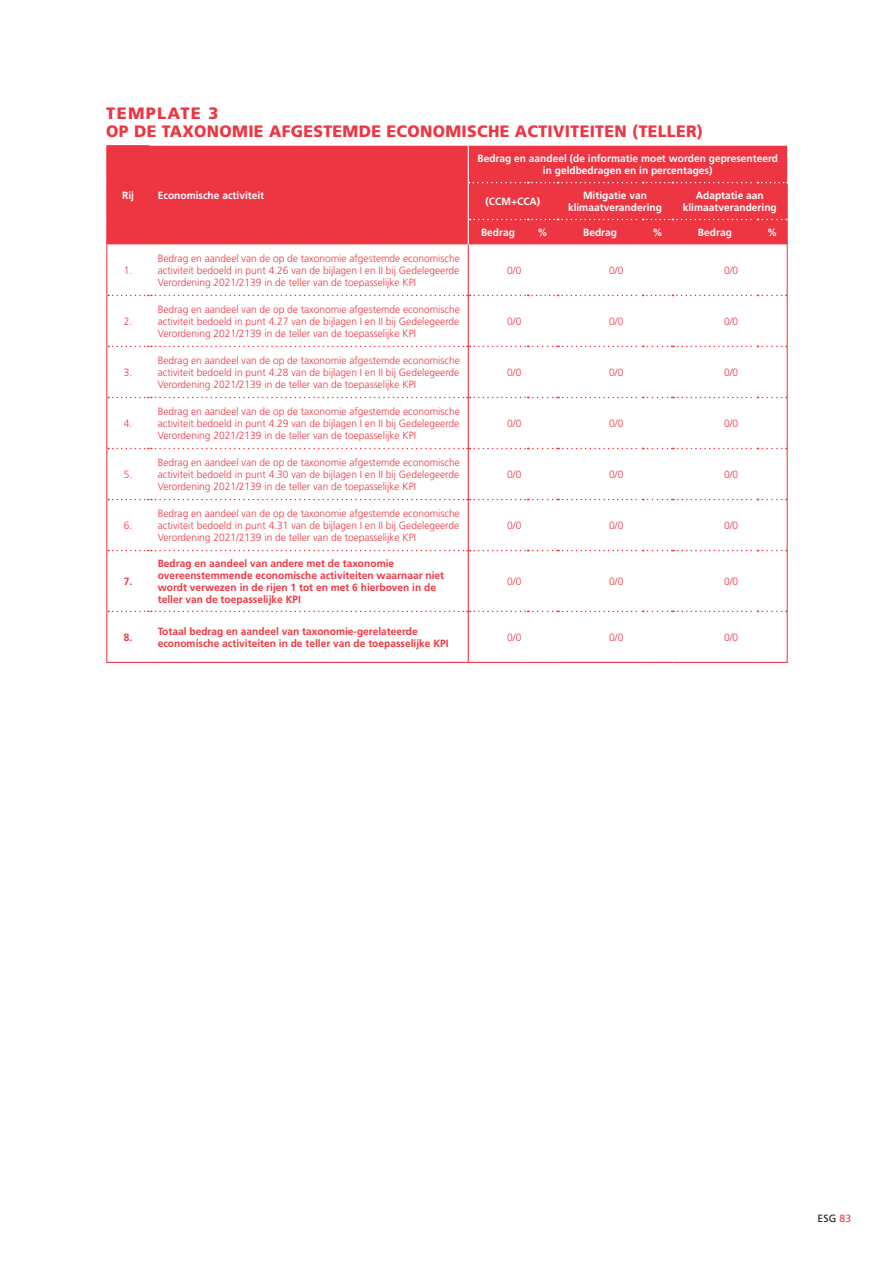
<style>
.page{position:relative;width:893px;height:1263px;background:#fff}
.page>*{position:absolute;margin:0;border:0;box-sizing:border-box;transform-origin:0 0}
.t1{font:900 16.5px/18px "Frutiger LT Std";letter-spacing:.02em;color:#ee3643}
.t2{font:300 10.5px/12px "Frutiger LT Std";color:#ee3643;text-align:justify}
.t3{font:700 10.5px/12px "Frutiger LT Std";color:#ee3643}
.t4{font:700 10.5px/12px "Frutiger LT Std";color:#fff;text-align:center}
.t5{font:10.5px "Frutiger LT Std";color:#231f20}
.s1{color:#ee3643}
</style>
<div class="page">
<div style="left:107px;top:146px;width:680px;height:98px;background:#ee3643"></div>
<hr style="left:787px;top:183px;width:1px;height:36px;background:#ee3643">
<hr style="left:787px;top:244px;width:1px;height:51px;background:#ee3643">
<hr style="left:787px;top:295px;width:1px;height:51px;background:#ee3643">
<hr style="left:787px;top:346px;width:1px;height:51px;background:#ee3643">
<hr style="left:787px;top:397px;width:1px;height:51px;background:#ee3643">
<hr style="left:787px;top:448px;width:1px;height:51px;background:#ee3643">
<hr style="left:787px;top:499px;width:1px;height:51px;background:#ee3643">
<hr style="left:787px;top:550px;width:1px;height:61px;background:#ee3643">
<hr style="left:787px;top:611px;width:1px;height:51px;background:#ee3643">
<svg style="left:108px;top:295px;width:679px;height:1px"></svg>
<svg style="left:108px;top:346px;width:679px;height:1px"></svg>
<svg style="left:108px;top:397px;width:679px;height:1px"></svg>
<svg style="left:108px;top:448px;width:679px;height:1px"></svg>
<svg style="left:108px;top:499px;width:679px;height:1px"></svg>
<svg style="left:108px;top:550px;width:679px;height:1px"></svg>
<svg style="left:108px;top:611px;width:679px;height:1px"></svg>
<hr style="left:468px;top:146px;width:1px;height:36px;background:#fff">
<hr style="left:468px;top:183px;width:1px;height:36px;background:#fff">
<svg style="left:468px;top:182px;width:319px;height:1px"></svg>
<hr style="left:468px;top:244px;width:1px;height:51px;background:#ee3643">
<hr style="left:468px;top:295px;width:1px;height:51px;background:#ee3643">
<hr style="left:468px;top:346px;width:1px;height:51px;background:#ee3643">
<hr style="left:468px;top:397px;width:1px;height:51px;background:#ee3643">
<hr style="left:468px;top:448px;width:1px;height:51px;background:#ee3643">
<hr style="left:468px;top:499px;width:1px;height:51px;background:#ee3643">
<hr style="left:468px;top:550px;width:1px;height:61px;background:#ee3643">
<hr style="left:149px;top:662px;width:319px;height:1px;background:#ee3643">
<hr style="left:468px;top:611px;width:1px;height:51px;background:#ee3643">
<hr style="left:558px;top:662px;width:85px;height:1px;background:#ee3643">
<svg style="left:643px;top:662px;width:29px;height:1px"></svg>
<hr style="left:106px;top:145px;width:43px;height:1px;background:#ee3643">
<hr style="left:106px;top:146px;width:1px;height:37px;background:#ee3643">
<hr style="left:106px;top:183px;width:1px;height:36px;background:#ee3643">
<svg style="left:106px;top:219px;width:1px;height:25px"></svg>
<div style="left:468px;top:219px;width:320px;height:25px;background:#ee3643"></div>
<hr style="left:106px;top:244px;width:1px;height:51px;background:#ee3643">
<hr style="left:106px;top:295px;width:1px;height:51px;background:#ee3643">
<hr style="left:106px;top:346px;width:1px;height:51px;background:#ee3643">
<hr style="left:106px;top:397px;width:1px;height:51px;background:#ee3643">
<hr style="left:106px;top:448px;width:1px;height:51px;background:#ee3643">
<hr style="left:106px;top:499px;width:1px;height:51px;background:#ee3643">
<hr style="left:106px;top:550px;width:1px;height:61px;background:#ee3643">
<hr style="left:106px;top:611px;width:1px;height:51px;background:#ee3643">
<hr style="left:106px;top:662px;width:43px;height:1px;background:#ee3643">
<hr style="left:468px;top:662px;width:60px;height:1px;background:#ee3643">
<hr style="left:528px;top:662px;width:30px;height:1px;background:#ee3643">
<hr style="left:672px;top:662px;width:85px;height:1px;background:#ee3643">
<hr style="left:757px;top:662px;width:31px;height:1px;background:#ee3643">
<h1 class="t1" style="left:106px;top:104px;width:598px">TEMPLATE 3<br>OP DE TAXONOMIE AFGESTEMDE ECONOMISCHE ACTIVITEITEN (TELLER)</h1>
<p class="t4" style="left:122px;top:189px;width:13px">Rij</p>
<p class="t4" style="left:158px;top:189px;width:108px">Economische activiteit</p>
<p class="t2" style="left:124px;top:264px;width:10px">1.</p>
<p class="t2" style="left:124px;top:315px;width:10px">2.</p>
<p class="t2" style="left:124px;top:366px;width:10px">3.</p>
<p class="t2" style="left:124px;top:417px;width:10px">4.</p>
<p class="t2" style="left:124px;top:468px;width:10px">5.</p>
<p class="t2" style="left:124px;top:519px;width:10px">6.</p>
<p class="t3" style="left:124px;top:575px;width:10px">7.</p>
<p class="t2" style="left:158px;top:252px;width:303px">Bedrag en aandeel van de op de taxonomie afgestemde economische activiteit bedoeld in punt 4.26 van de bijlagen I en II bij Gedelegeerde Verordening 2021/2139 in de teller van de toepasselijke KPI</p>
<p class="t2" style="left:158px;top:303px;width:303px">Bedrag en aandeel van de op de taxonomie afgestemde economische activiteit bedoeld in punt 4.27 van de bijlagen I en II bij Gedelegeerde Verordening 2021/2139 in de teller van de toepasselijke KPI</p>
<p class="t2" style="left:158px;top:354px;width:303px">Bedrag en aandeel van de op de taxonomie afgestemde economische activiteit bedoeld in punt 4.28 van de bijlagen I en II bij Gedelegeerde Verordening 2021/2139 in de teller van de toepasselijke KPI</p>
<p class="t2" style="left:158px;top:405px;width:303px">Bedrag en aandeel van de op de taxonomie afgestemde economische activiteit bedoeld in punt 4.29 van de bijlagen I en II bij Gedelegeerde Verordening 2021/2139 in de teller van de toepasselijke KPI</p>
<p class="t2" style="left:158px;top:456px;width:303px">Bedrag en aandeel van de op de taxonomie afgestemde economische activiteit bedoeld in punt 4.30 van de bijlagen I en II bij Gedelegeerde Verordening 2021/2139 in de teller van de toepasselijke KPI</p>
<p class="t2" style="left:158px;top:507px;width:303px">Bedrag en aandeel van de op de taxonomie afgestemde economische activiteit bedoeld in punt 4.31 van de bijlagen I en II bij Gedelegeerde Verordening 2021/2139 in de teller van de toepasselijke KPI</p>
<p class="t3" style="left:158px;top:557px;width:288px">Bedrag en aandeel van andere met de taxonomie overeenstemmende economische activiteiten waarnaar niet wordt verwezen in de rijen 1 tot en met 6 hierboven in de teller van de toepasselijke KPI</p>
<p class="t4" style="left:477px;top:152px;width:302px">Bedrag en aandeel (de informatie moet worden gepresenteerd in geldbedragen en in percentages)</p>
<p class="t4" style="left:486px;top:195px;width:56px">(CCM+CCA)</p>
<p class="t4" style="left:568px;top:189px;width:95px">Mitigatie van klimaatverandering</p>
<p class="t4" style="left:683px;top:189px;width:95px">Adaptatie aan klimaatverandering</p>
<p class="t4" style="left:481px;top:226px;width:35px">Bedrag</p>
<p class="t4" style="left:538px;top:226px;width:12px">%</p>
<p class="t4" style="left:583px;top:226px;width:35px">Bedrag</p>
<p class="t4" style="left:652px;top:226px;width:12px">%</p>
<p class="t4" style="left:698px;top:226px;width:35px">Bedrag</p>
<p class="t4" style="left:767px;top:226px;width:12px">%</p>
<p class="t2" style="left:507px;top:264px;width:16px">0/0</p>
<p class="t2" style="left:609px;top:264px;width:16px">0/0</p>
<p class="t2" style="left:724px;top:264px;width:16px">0/0</p>
<p class="t2" style="left:507px;top:315px;width:16px">0/0</p>
<p class="t2" style="left:609px;top:315px;width:16px">0/0</p>
<p class="t2" style="left:724px;top:315px;width:16px">0/0</p>
<p class="t2" style="left:507px;top:366px;width:16px">0/0</p>
<p class="t2" style="left:609px;top:366px;width:16px">0/0</p>
<p class="t2" style="left:724px;top:366px;width:16px">0/0</p>
<p class="t2" style="left:507px;top:417px;width:16px">0/0</p>
<p class="t2" style="left:609px;top:417px;width:16px">0/0</p>
<p class="t2" style="left:724px;top:417px;width:16px">0/0</p>
<p class="t2" style="left:507px;top:468px;width:16px">0/0</p>
<p class="t2" style="left:609px;top:468px;width:16px">0/0</p>
<p class="t2" style="left:724px;top:468px;width:16px">0/0</p>
<p class="t2" style="left:507px;top:519px;width:16px">0/0</p>
<p class="t2" style="left:609px;top:519px;width:16px">0/0</p>
<p class="t2" style="left:724px;top:519px;width:16px">0/0</p>
<p class="t2" style="left:507px;top:575px;width:16px">0/0</p>
<p class="t2" style="left:609px;top:575px;width:16px">0/0</p>
<p class="t2" style="left:724px;top:575px;width:16px">0/0</p>
<p class="t3" style="left:124px;top:631px;width:10px">8.</p>
<p class="t3" style="left:158px;top:625px;width:292px">Totaal bedrag en aandeel van taxonomie-gerelateerde economische activiteiten in de teller van de toepasselijke KPI</p>
<p class="t2" style="left:507px;top:631px;width:16px">0/0</p>
<p class="t2" style="left:609px;top:631px;width:16px">0/0</p>
<p class="t2" style="left:724px;top:631px;width:16px">0/0</p>
<p class="t5" style="left:817px;top:1212px;width:35px">ESG <span class="s1">83</span></p>
</div>
